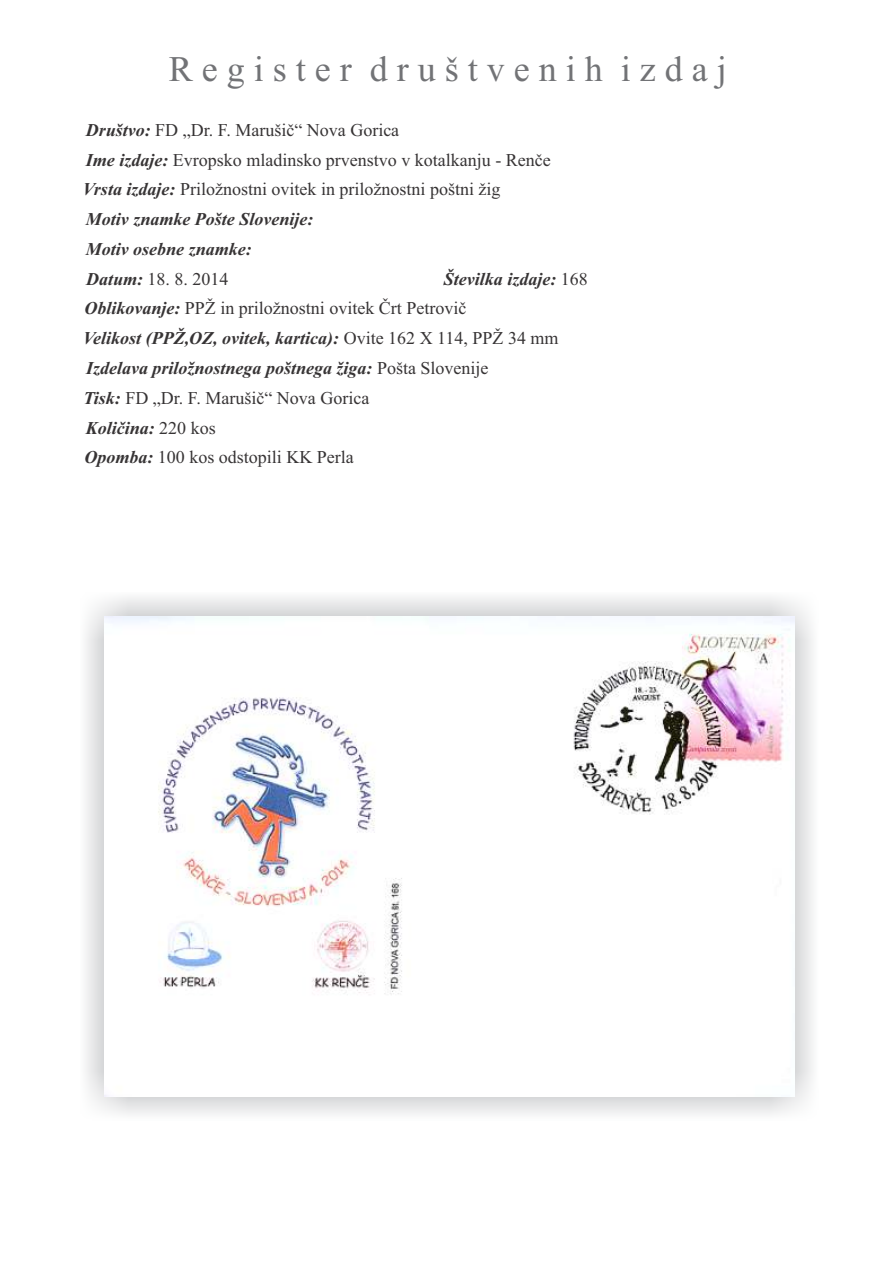
<style>
.page{position:relative;width:893px;height:1263px;background:#fff}
.page>*{position:absolute;margin:0;border:0;box-sizing:border-box;transform-origin:0 0}
.t1{font:36px "Times New Roman";color:#727376}
.t2{font:18px/29.5px "Times New Roman";color:#373435}
.t3{font:italic 700 18px/30.3px "Times New Roman";color:#373435}
.s1{font-weight:700;font-style:italic}
.s2{font-weight:400;font-style:normal}
</style>
<div class="page">
<img style="left:105px;top:616px;width:689px;height:480px">
<h1 class="t1" style="left:169px;top:56px;width:559px">R e g i s t e r d r u š t v e n i h i z d a j</h1>
<p class="t2" style="left:83px;top:117px;width:469px"><span class="s1">Društvo:</span> FD „Dr. F. Marušič“ Nova Gorica<br><span class="s1">Ime izdaje:</span> Evropsko mladinsko prvenstvo v kotalkanju - Renče<br><span class="s1">Vrsta izdaje:</span> Priložnostni ovitek in priložnostni poštni žig</p>
<p class="t3" style="left:86px;top:206px;width:229px">Motiv znamke Pošte Slovenije:<br>Motiv osebne znamke:</p>
<p class="t2" style="left:86px;top:266px;width:144px"><span class="s1">Datum:</span> 18. 8. 2014</p>
<p class="t3" style="left:444px;top:266px;width:145px">Številka izdaje: <span class="s2">168</span></p>
<p class="t2" style="left:84px;top:295px;width:384px"><span class="s1">Oblikovanje:</span> PPŽ in priložnostni ovitek Črt Petrovič</p>
<p class="t3" style="left:83px;top:325px;width:477px">Velikost (PPŽ,OZ, ovitek, kartica): <span class="s2">Ovite 162 X 114, PPŽ 34 mm</span></p>
<p class="t3" style="left:86px;top:355px;width:404px">Izdelava priložnostnega poštnega žiga: <span class="s2">Pošta Slovenije</span></p>
<p class="t2" style="left:84px;top:385px;width:287px"><span class="s1">Tisk:</span> FD „Dr. F. Marušič“ Nova Gorica</p>
<p class="t2" style="left:84px;top:415px;width:271px"><span class="s1">Količina:</span> 220 kos<br><span class="s1">Opomba:</span> 100 kos odstopili KK Perla</p>
</div>
